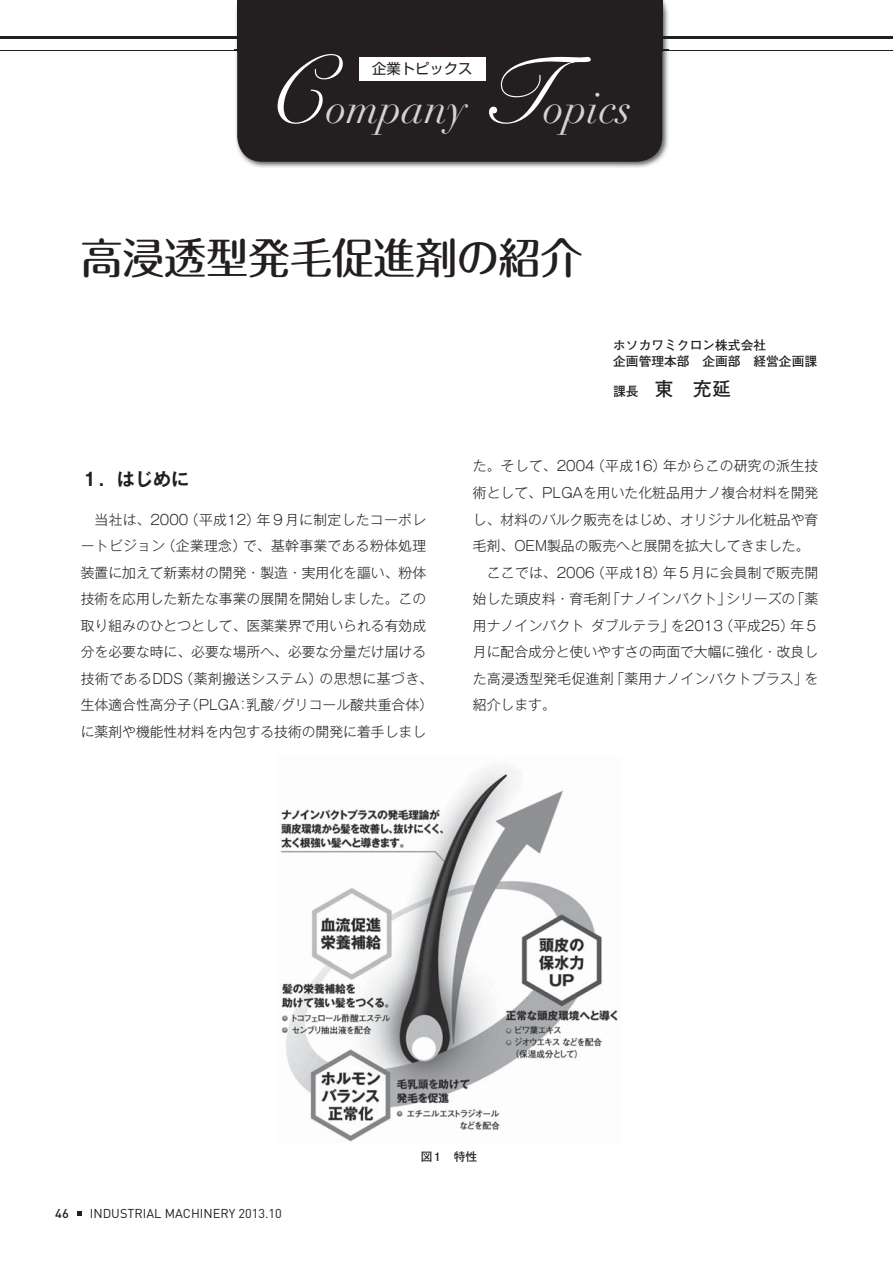
<style>
.page{position:relative;width:893px;height:1263px;background:#fff}
.page>*{position:absolute;margin:0;border:0;box-sizing:border-box;transform-origin:0 0}
.t1{font:95.85px "Snell Roundhand LT Std Scr";color:#fff}
.t2{font:42.45px "Maru Fo Pro Medium 90 msp RKSJ H";letter-spacing:-.015em;color:#231f20}
.t3{font:italic 42.45px "Didot LT Std";color:#d1d3d4}
.t4{font:19.2px "Futo Go B101 Pro Bold 90 msp RKSJ H";color:#231f20}
.t5{font:18px "Gothic MB101 Pro De Bold 90 msp RKSJ H";color:#231f20}
.t6{font:14.4px "Shin Go Pro Regular 90 msp RKSJ H";color:#231f20}
.t7{font:13.8px/26.5px "Gothic MB101 Pro Light 90 msp RKSJ H";color:#231f20;text-align:center}
.t8{font:13.8px "Gothic MB101 Pro Light 90 msp RKSJ H";letter-spacing:.025em;color:#231f20}
.t9{font:13.8px "Gothic MB101 Pro Light 90 msp RKSJ H";letter-spacing:.02em;color:#231f20}
.t10{font:12.75px/15.9px "Futo Go B101 Pro Bold 90 msp RKSJ H";color:#231f20}
.t11{font:12.75px "DIN";color:#231f20}
.t12{font:11.7px "Futo Go B101 Pro Bold 90 msp RKSJ H";color:#231f20}
.s1{font-size:12.75px}
</style>
<div class="page">
<hr style="left:0;top:37px;width:893px;height:2px;background:#231f20">
<hr style="left:0;top:50px;width:893px;height:1px;background:#231f20">
<svg style="left:77px;top:1212px;width:5px;height:4px"></svg>
<img style="left:235px;top:0;width:434px;height:168px">
<img style="left:235px;top:37px;width:434px;height:2px">
<div style="left:237px;top:51px;width:425px;height:111px;background:#231f20"></div>
<div style="left:237px;top:0;width:425px;height:51px;background:#231f20"></div>
<img style="left:280px;top:765px;width:338px;height:377px">
<div style="left:359px;top:57px;width:126px;height:23px;background:#fff"></div>
<h1 class="t1" style="left:264px;top:33px;width:65px">C</h1>
<h1 class="t1" style="left:478px;top:33px;width:76px">T</h1>
<p class="t6" style="left:372px;top:63px;width:102px">企業トピックス</p>
<h2 class="t3" style="left:326px;top:83px;width:142px">ompany</h2>
<h2 class="t3" style="left:544px;top:83px;width:89px">opics</h2>
<h2 class="t2" style="left:80px;top:242px;width:504px">高浸透型発毛促進剤の紹介</h2>
<p class="t10" style="left:613px;top:339px;width:206px">ホソカワミクロン株式会社<br>企画管理本部　企画部　経営企画課</p>
<h3 class="t4" style="left:613px;top:381px;width:119px"><span class="s1">課長</span> 東　充延</h3>
<h3 class="t5" style="left:81px;top:473px;width:110px">１．はじめに</h3>
<p class="t7" style="left:81px;top:508px;width:354px">当社は、2000（平成12）年９月に制定したコーポレ<br>ートビジョン（企業理念）で、基幹事業である粉体処理装置に加えて新素材の開発・製造・実用化を謳い、粉体技術を応用した新たな事業の展開を開始しました。この取り組みのひとつとして、医薬業界で用いられる有効成分を必要な時に、必要な場所へ、必要な分量だけ届ける技術であるDDS（薬剤搬送システム）の思想に基づき、生体適合性高分子（PLGA：乳酸/グリコール酸共重合体）に薬剤や機能性材料を内包する技術の開発に着手しまし</p>
<p class="t8" style="left:473px;top:461px;width:347px">た。そして、2004（平成16）年からこの研究の派生技</p>
<p class="t7" style="left:473px;top:481px;width:347px">術として、PLGAを用いた化粧品用ナノ複合材料を開発</p>
<p class="t7" style="left:473px;top:508px;width:347px">し、材料のバルク販売をはじめ、オリジナル化粧品や育</p>
<p class="t7" style="left:473px;top:534px;width:338px">毛剤、OEM製品の販売へと展開を拡大してきました。</p>
<p class="t8" style="left:487px;top:567px;width:333px">ここでは、2006（平成18）年５月に会員制で販売開</p>
<p class="t7" style="left:473px;top:588px;width:347px">始した頭皮料・育毛剤「ナノインパクト」シリーズの「薬</p>
<p class="t7" style="left:473px;top:614px;width:347px">用ナノインパクト ダブルテラ」を2013（平成25）年５</p>
<p class="t7" style="left:473px;top:641px;width:347px">月に配合成分と使いやすさの両面で大幅に強化・改良し</p>
<p class="t9" style="left:473px;top:674px;width:347px">た高浸透型発毛促進剤「薬用ナノインパクトプラス」を</p>
<p class="t7" style="left:473px;top:694px;width:84px">紹介します。</p>
<p class="t11" style="left:90px;top:1209px;width:193px">INDUSTRIAL MACHINERY 2013.10</p>
<p class="t12" style="left:421px;top:1152px;width:58px">図１　特性</p>
</div>
